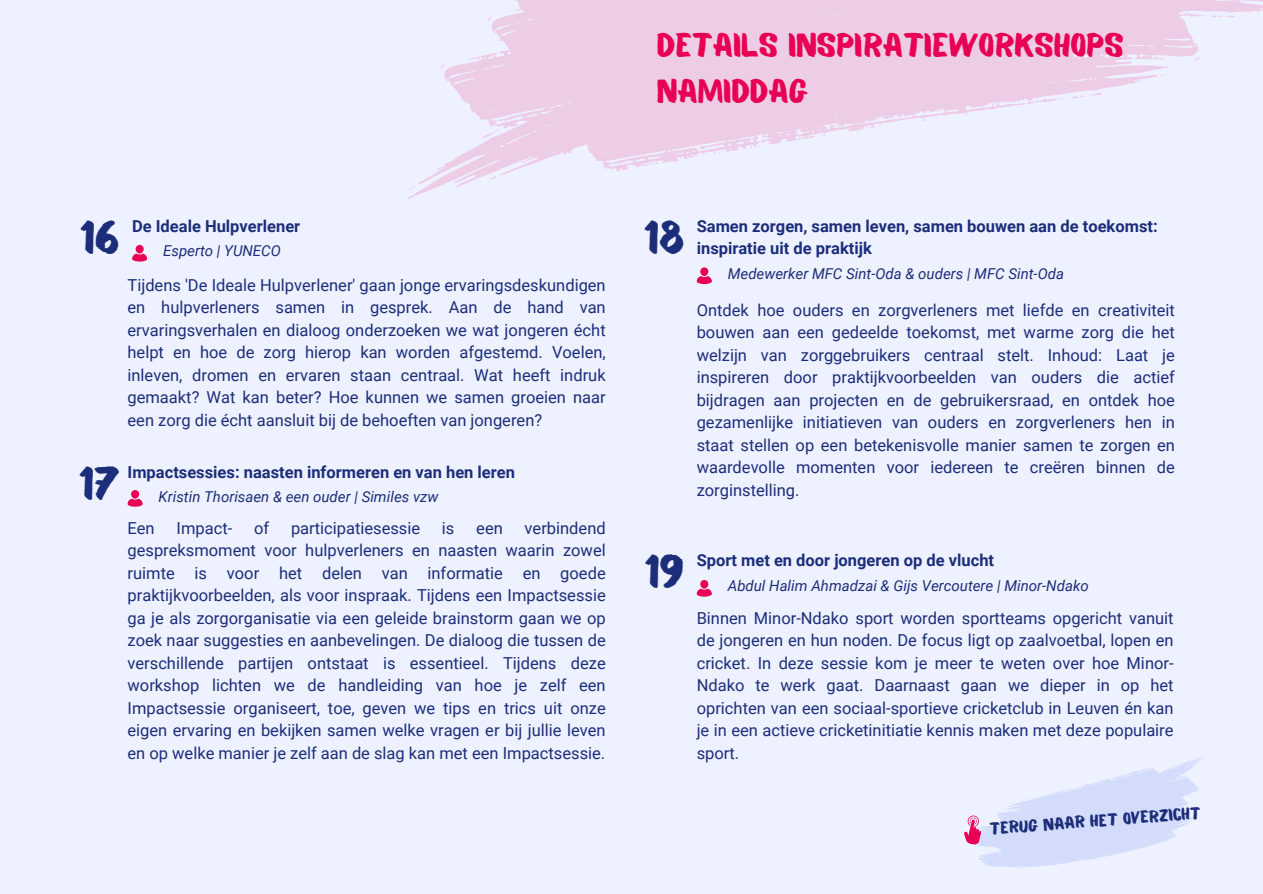
<style>
.page{position:relative;width:1263px;height:894px;background:#fff}
.page>*{position:absolute;margin:0;border:0;box-sizing:border-box;transform-origin:0 0}
.t1{font:45.75px "Balmy";color:#1c2e7a}
.t2{font:33px/46.2px "Balmy";color:#e80054}
.t3{font:16.95px "Balmy";color:#1c2e7a}
.t4{font:16.5px/22.5px "Roboto";color:#1c2e7a;text-align:justify}
.t5{font:700 16.5px/22.5px "Roboto";color:#1c2e7a}
.t6{font:italic 15px "Roboto";color:#1c2e7a}
</style>
<div class="page">
<div style="left:0;top:0;width:1263px;height:893px;background:#eef1ff"></div>
<div style="left:136px;top:245px;width:8px;height:8px;background:#e80054;border-radius:50%"></div>
<svg style="left:132px;top:253px;width:15px;height:8px"></svg>
<div style="left:131px;top:490px;width:8px;height:8px;background:#e80054;border-radius:50%"></div>
<svg style="left:128px;top:498px;width:14px;height:8px"></svg>
<div style="left:700px;top:267px;width:8px;height:9px;background:#e80054;border-radius:50%"></div>
<svg style="left:697px;top:276px;width:14px;height:8px"></svg>
<div style="left:700px;top:580px;width:8px;height:8px;background:#e80054;border-radius:50%"></div>
<svg style="left:697px;top:588px;width:14px;height:8px"></svg>
<svg style="left:964px;top:755px;width:240px;height:113px"></svg>
<svg style="left:408px;top:0;width:855px;height:199px;fill:#edcde5"></svg>
<svg style="left:822px;top:134px;width:7px;height:2px"></svg>
<svg style="left:605px;top:170px;width:7px;height:2px"></svg>
<svg style="left:1021px;top:93px;width:81px;height:15px"></svg>
<svg style="left:879px;top:125px;width:8px;height:2px"></svg>
<svg style="left:758px;top:136px;width:7px;height:10px"></svg>
<svg style="left:650px;top:162px;width:11px;height:3px"></svg>
<svg style="left:699px;top:145px;width:26px;height:11px"></svg>
<svg style="left:920px;top:112px;width:9px;height:9px"></svg>
<p class="t2" style="left:657px;top:25px;width:468px">DETAILS INSPIRATIEWORKSHOPS<br>NAMIDDAG</p>
<h2 class="t1" style="left:80px;top:219px;width:41px">16</h2>
<p class="t1" style="left:79px;top:465px;width:43px">17</p>
<h1 class="t5" style="left:132px;top:215px;width:170px">De Ideale Hulpverlener</h1>
<p class="t6" style="left:163px;top:242px;width:119px">Esperto | YUNECO</p>
<p class="t4" style="left:128px;top:274px;width:480px">Tijdens 'De Ideale Hulpverlener' gaan jonge ervaringsdeskundigen en hulpverleners samen in gesprek. Aan de hand van ervaringsverhalen en dialoog onderzoeken we wat jongeren écht helpt en hoe de zorg hierop kan worden afgestemd. Voelen, inleven, dromen en ervaren staan centraal. Wat heeft indruk gemaakt? Wat kan beter? Hoe kunnen we samen groeien naar een zorg die écht aansluit bij de behoeften van jongeren?</p>
<p class="t5" style="left:128px;top:460px;width:389px">Impactsessies: naasten informeren en van hen leren</p>
<h3 class="t6" style="left:159px;top:488px;width:281px">Kristin Thorisaen &amp; een ouder | Similes vzw</h3>
<h2 class="t4" style="left:128px;top:516px;width:29px">Een</h2>
<h2 class="t4" style="left:177px;top:516px;width:57px">Impact-</h2>
<h2 class="t4" style="left:254px;top:516px;width:17px">of</h2>
<h2 class="t4" style="left:291px;top:516px;width:131px">participatiesessie</h2>
<h2 class="t4" style="left:442px;top:516px;width:14px">is</h2>
<h2 class="t4" style="left:476px;top:516px;width:28px">een</h2>
<h2 class="t4" style="left:128px;top:516px;width:480px;text-indent:397px">verbindend gespreksmoment voor hulpverleners en naasten waarin zowel ruimte is voor het delen van informatie en goede praktijkvoorbeelden, als voor inspraak. Tijdens een Impactsessie ga je als zorgorganisatie via een geleide brainstorm gaan we op zoek naar suggesties en aanbevelingen. De dialoog die tussen de verschillende partijen ontstaat is essentieel. Tijdens deze workshop lichten we de handleiding van hoe je zelf een Impactsessie organiseert, toe, geven we tips en trics uit onze eigen ervaring en bekijken samen welke vragen er bij jullie leven en op welke manier je zelf aan de slag kan met een Impactsessie.</h2>
<h3 class="t1" style="left:644px;top:219px;width:42px">18</h3>
<p class="t5" style="left:697px;top:215px;width:462px">Samen zorgen, samen leven, samen bouwen aan de toekomst: inspiratie uit de praktijk</p>
<p class="t6" style="left:728px;top:265px;width:338px">Medewerker MFC Sint-Oda &amp; ouders | MFC Sint-Oda</p>
<p class="t4" style="left:697px;top:299px;width:480px">Ontdek hoe ouders en zorgverleners met liefde en creativiteit bouwen aan een gedeelde toekomst, met warme zorg die het welzijn van zorggebruikers centraal stelt. Inhoud: Laat je inspireren door praktijkvoorbeelden van ouders die actief bijdragen aan projecten en de gebruikersraad, en ontdek hoe gezamenlijke initiatieven van ouders en zorgverleners hen in staat stellen op een betekenisvolle manier samen te zorgen en waardevolle momenten voor iedereen te creëren binnen de zorginstelling.</p>
<p class="t1" style="left:644px;top:553px;width:41px">19</p>
<h2 class="t5" style="left:697px;top:548px;width:299px">Sport met en door jongeren op de vlucht</h2>
<p class="t6" style="left:728px;top:576px;width:363px">Abdul Halim Ahmadzai &amp; Gijs Vercoutere | Minor-Ndako</p>
<h3 class="t4" style="left:697px;top:606px;width:478px">Binnen Minor-Ndako sport worden sportteams opgericht vanuit de jongeren en hun noden. De focus ligt op zaalvoetbal, lopen en cricket. In deze sessie kom je meer te weten over hoe Minor-Ndako te werk gaat. Daarnaast gaan we dieper in op het oprichten van een sociaal-sportieve cricketclub in Leuven én kan je in een actieve cricketinitiatie kennis maken met deze populaire sport.</h3>
<p class="t3" style="left:989px;top:821px;width:213px;rotate:-4deg">TERUG NAAR HET OVERZICHT</p>
</div>
